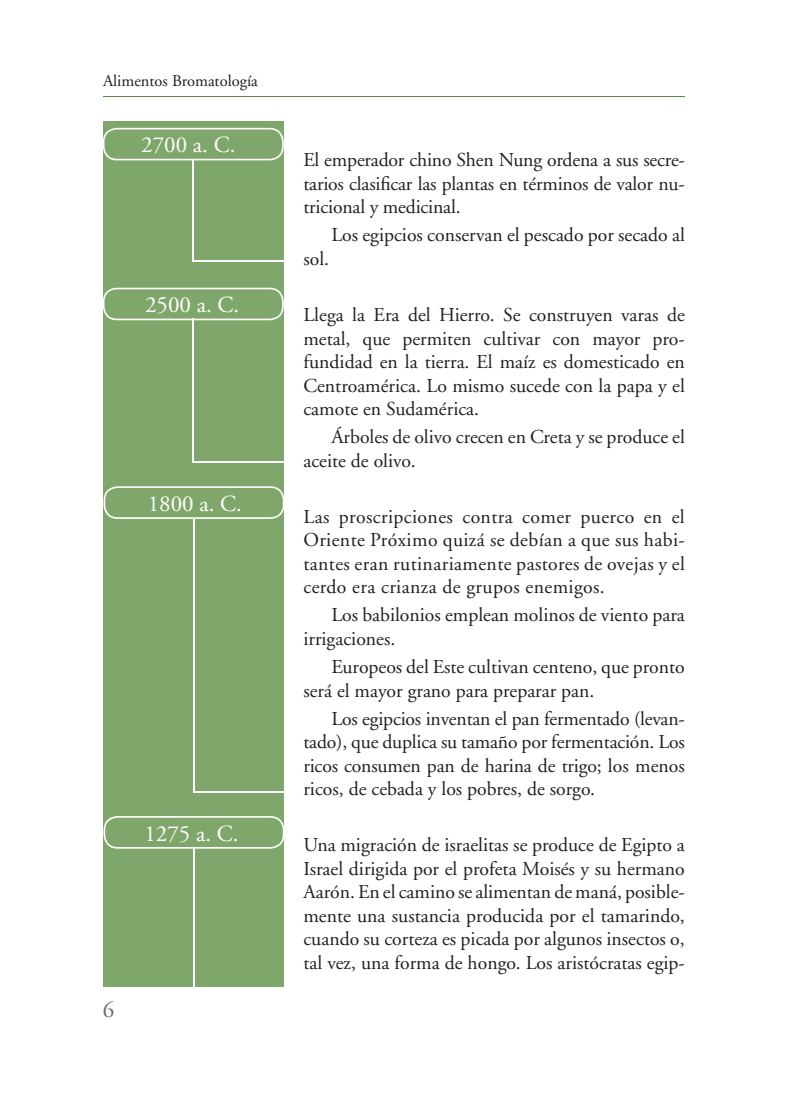
<style>
.page{position:relative;width:811px;height:1108px;background:#fff}
.page>*{position:absolute;margin:0;border:0;box-sizing:border-box;transform-origin:0 0}
.t1{font:22.95px "Adobe Garamond";color:#fff}
.t2{font:22.95px "Adobe Garamond";color:#6c6d70}
.t3{font:19.65px/23.5px "Adobe Garamond";color:#231f20;text-align:justify}
.t4{font:16.35px "Adobe Garamond";color:#231f20}
</style>
<div class="page">
<hr style="left:103px;top:96px;width:581px;height:1px;background:#608452">
<div style="left:103px;top:121px;width:180px;height:866px;background:#80a76b"></div>
<svg style="left:103px;top:128px;width:180px;height:32px"></svg>
<hr style="left:192px;top:159px;width:2px;height:102px;background:#fff">
<hr style="left:193px;top:260px;width:90px;height:1px;background:#fff">
<svg style="left:103px;top:288px;width:180px;height:32px"></svg>
<hr style="left:192px;top:319px;width:2px;height:144px;background:#fff">
<hr style="left:192px;top:462px;width:91px;height:1px;background:#fff">
<svg style="left:104px;top:486px;width:180px;height:33px"></svg>
<hr style="left:193px;top:518px;width:1px;height:275px;background:#fff">
<hr style="left:193px;top:792px;width:90px;height:1px;background:#fff">
<svg style="left:104px;top:816px;width:180px;height:33px"></svg>
<hr style="left:193px;top:848px;width:1px;height:139px;background:#fff">
<p class="t4" style="left:103px;top:72px;width:156px">Alimentos Bromatología</p>
<p class="t1" style="left:141px;top:132px;width:96px">2700 a. C.</p>
<p class="t1" style="left:145px;top:292px;width:96px">2500 a. C.</p>
<p class="t1" style="left:148px;top:492px;width:96px">1800 a. C.</p>
<p class="t1" style="left:144px;top:821px;width:96px">1275 a. C.</p>
<p class="t2" style="left:103px;top:998px;width:13px">6</p>
<p class="t3" style="left:303px;top:149px;width:383px">El emperador chino Shen Nung ordena a sus secre&shy;tarios clasificar las plantas en términos de valor nu&shy;tricional y medicinal.</p>
<p class="t3" style="left:331px;top:224px;width:355px">Los egipcios conservan el pescado por secado al</p>
<p class="t3" style="left:303px;top:247px;width:27px">sol.</p>
<p class="t3" style="left:303px;top:304px;width:383px">Llega la Era del Hierro. Se construyen varas de metal, que permiten cultivar con mayor pro&shy;fundidad en la tierra. El maíz es domesticado en Centroamérica. Lo mismo sucede con la papa y el camote en Sudamérica.</p>
<p class="t3" style="left:303px;top:426px;width:383px;text-indent:28px">Árboles de olivo crecen en Creta y se produce el aceite de olivo.</p>
<p class="t3" style="left:303px;top:505px;width:383px">Las proscripciones contra comer puerco en el Oriente Próximo quizá se debían a que sus habi&shy;tantes eran rutinariamente pastores de ovejas y el cerdo era crianza de grupos enemigos.</p>
<p class="t3" style="left:303px;top:604px;width:383px;text-indent:28px">Los babilonios emplean molinos de viento para irrigaciones.</p>
<p class="t3" style="left:303px;top:656px;width:383px;text-indent:28px">Europeos del Este cultivan centeno, que pronto será el mayor grano para preparar pan.</p>
<p class="t3" style="left:303px;top:707px;width:383px;text-indent:28px">Los egipcios inventan el pan fermentado (levan&shy;tado), que duplica su tamaño por fermentación. Los ricos consumen pan de harina de trigo; los menos ricos, de cebada y los pobres, de sorgo.</p>
<p class="t3" style="left:303px;top:834px;width:383px">Una migración de israelitas se produce de Egipto a Israel dirigida por el profeta Moisés y su hermano Aarón. En el camino se alimentan de maná, posible&shy;mente una sustancia producida por el tamarindo, cuando su corteza es picada por algunos insectos o, tal vez, una forma de hongo. Los aristócratas egip-</p>
</div>
